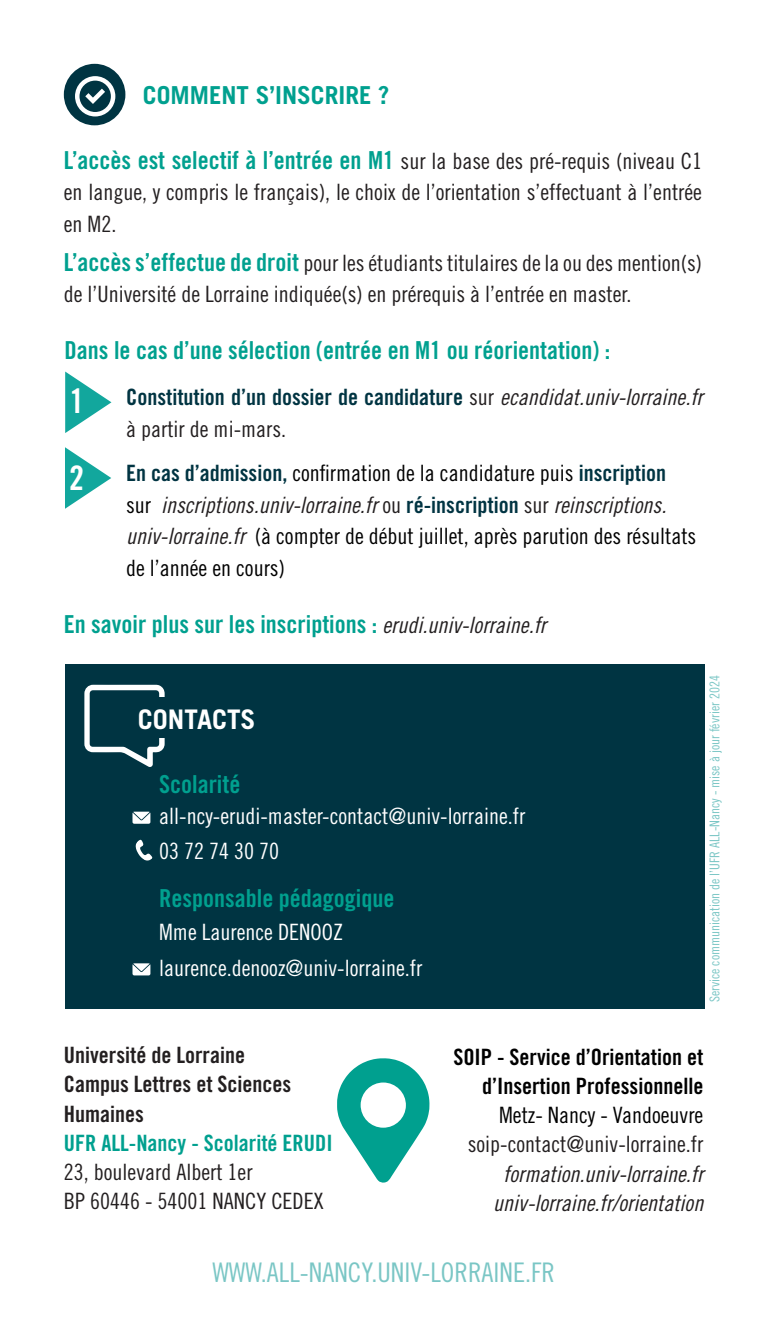
<style>
.page{position:relative;width:766px;height:1340px;background:#fff}
.page>*{position:absolute;margin:0;border:0;box-sizing:border-box;transform-origin:0 0}
.t1{font:33.75px "Trade Gothic LT Std Bd Cn 20";color:#fff}
.t2{font:27px "Trade Gothic LT Std Cn 18";color:#7ac6c5}
.t3{font:700 27px "Trade Gothic LT Std";color:#fff}
.t4{font:24.75px "Trade Gothic LT Std Bd Cn 20";color:#00a08f}
.t5{font:700 24.75px "Trade Gothic LT Std";color:#00a08f}
.t6{font:22.5px/31.5px "Trade Gothic LT Std Cn 18";color:#231f20}
.t7{font:22.5px/31.5px "Trade Gothic LT Std Cn 18";color:#000}
.t8{font:22.5px "Trade Gothic LT Std Cn 18";color:#fff}
.t9{font:22.5px/31.5px "Trade Gothic LT Std Bd Cn 20";color:#003442}
.t10{font:22.5px "Trade Gothic LT Std Cn 18 Obl";color:#231f20}
.t11{font:22.5px/29.2px "Trade Gothic LT Std Bd Cn 20";color:#000;text-align:right}
.t12{font:22.5px "Trade Gothic LT Std Bd Cn 20";color:#231f20}
.t13{font:22.5px "Trade Gothic LT Std Bd Cn 20";color:#00a08f}
.t14{font:13.5px "Trade Gothic LT Std Cn 18";color:#7ac6c5}
.s1{font-family:"Trade Gothic LT Std Cn 18";font-size:22.5px;color:#231f20}
.s2{font-family:"Trade Gothic LT Std Bd Cn 20";font-size:24.75px;color:#00a08f}
.s3{font-family:"Trade Gothic LT Std Cn 18";color:#231f20}
.s4{font-family:"Trade Gothic LT Std Cn 18 Obl";color:#231f20}
.s5{font-family:"Trade Gothic LT Std Bd Cn 20";color:#003442}
.s6{color:#231f20}
.s7{font-family:"Trade Gothic LT Std Cn 18 Obl";font-size:22.5px;color:#231f20}
</style>
<div class="page">
<div style="left:64px;top:64px;width:61px;height:61px;background:#003442;border-radius:50%"></div>
<svg style="left:75px;top:76px;width:40px;height:40px"></svg>
<svg style="left:65px;top:371px;width:46px;height:62px"></svg>
<svg style="left:65px;top:447px;width:46px;height:62px"></svg>
<div style="left:65px;top:664px;width:639px;height:345px;background:#003442"></div>
<svg style="left:84px;top:684px;width:81px;height:83px"></svg>
<div style="left:147px;top:696px;width:150px;height:41px;background:#003442"></div>
<svg style="left:132px;top:811px;width:18px;height:12px"></svg>
<svg style="left:136px;top:839px;width:16px;height:21px"></svg>
<svg style="left:132px;top:963px;width:18px;height:12px"></svg>
<svg style="left:337px;top:1058px;width:92px;height:124px"></svg>
<p class="t5" style="left:143px;top:80px;width:248px">COMMENT S’INSCRIRE ?</p>
<p class="t4" style="left:64px;top:145px;width:639px">L’accès est selectif à l’entrée en M1 <span class="s1">sur la base des pré-requis (niveau C1</span></p>
<p class="t6" style="left:64px;top:176px;width:639px">en langue, y compris le français), le choix de l’orientation s’effectuant à l’entrée en M2.</p>
<p class="t6" style="left:64px;top:246px;width:639px"><span class="s2">L’accès s’effectue de droit</span> pour les étudiants titulaires de la ou des mention(s) de l’Université de Lorraine indiquée(s) en prérequis à l’entrée en master.</p>
<p class="t4" style="left:64px;top:335px;width:547px">Dans le cas d’une sélection (entrée en M1 ou réorientation) :</p>
<p class="t1" style="left:69px;top:380px;width:16px">1</p>
<p class="t1" style="left:69px;top:457px;width:16px">2</p>
<p class="t9" style="left:126px;top:381px;width:578px">Constitution d’un dossier de candidature <span class="s3">sur</span> <span class="s4">ecandidat.univ-lorraine.fr </span><span class="s3">à partir de mi-mars.</span></p>
<p class="t7" style="left:126px;top:457px;width:571px"><span class="s5">En cas d’admission,</span> confirmation de la candidature puis <span class="s5">inscription </span>sur <span class="s4">inscriptions.univ-lorraine.fr</span> <span class="s6">ou</span> <span class="s5">ré-inscription</span> <span class="s6">sur</span> <span class="s4">reinscriptions. univ-lorraine.fr</span> (à compter de début juillet, après parution des résultats de l’année en cours)</p>
<p class="t4" style="left:64px;top:608px;width:483px">En savoir plus sur les inscriptions : <span class="s7">erudi.univ-lorraine.fr</span></p>
<p class="t3" style="left:138px;top:702px;width:119px">CONTACTS</p>
<p class="t4" style="left:159px;top:769px;width:83px">Scolarité</p>
<p class="t8" style="left:159px;top:802px;width:367px">all-ncy-erudi-master-contact@univ-lorraine.fr</p>
<p class="t8" style="left:159px;top:838px;width:121px">03 72 74 30 70</p>
<p class="t4" style="left:159px;top:883px;width:236px">Responsable pédagogique</p>
<p class="t8" style="left:159px;top:918px;width:185px">Mme Laurence DENOOZ</p>
<p class="t8" style="left:159px;top:954px;width:264px">laurence.denooz@univ-lorraine.fr</p>
<p class="t14" style="left:706px;top:1002px;width:328px;rotate:-90deg">Service communication de l’UFR ALL-Nancy - mise à jour février 2024</p>
<p class="t12" style="left:64px;top:1041px;width:183px">Université de Lorraine</p>
<p class="t12" style="left:64px;top:1070px;width:229px">Campus Lettres et Sciences</p>
<p class="t12" style="left:64px;top:1099px;width:81px">Humaines</p>
<p class="t13" style="left:64px;top:1129px;width:270px">UFR ALL-Nancy - Scolarité ERUDI</p>
<p class="t6" style="left:64px;top:1156px;width:190px">23, boulevard Albert 1er</p>
<p class="t6" style="left:64px;top:1185px;width:261px">BP 60446 - 54001 NANCY CEDEX</p>
<p class="t11" style="left:453px;top:1041px;width:251px">SOIP - Service d’Orientation et d’Insertion Professionnelle</p>
<p class="t7" style="left:499px;top:1099px;width:206px">Metz- Nancy - Vandoeuvre</p>
<p class="t6" style="left:467px;top:1128px;width:237px">soip-contact@univ-lorraine.fr</p>
<p class="t10" style="left:503px;top:1160px;width:201px">formation.univ-lorraine.fr</p>
<p class="t10" style="left:493px;top:1189px;width:211px">univ-lorraine.fr/orientation</p>
<p class="t2" style="left:212px;top:1256px;width:344px">WWW.ALL-NANCY.UNIV-LORRAINE.FR</p>
</div>
